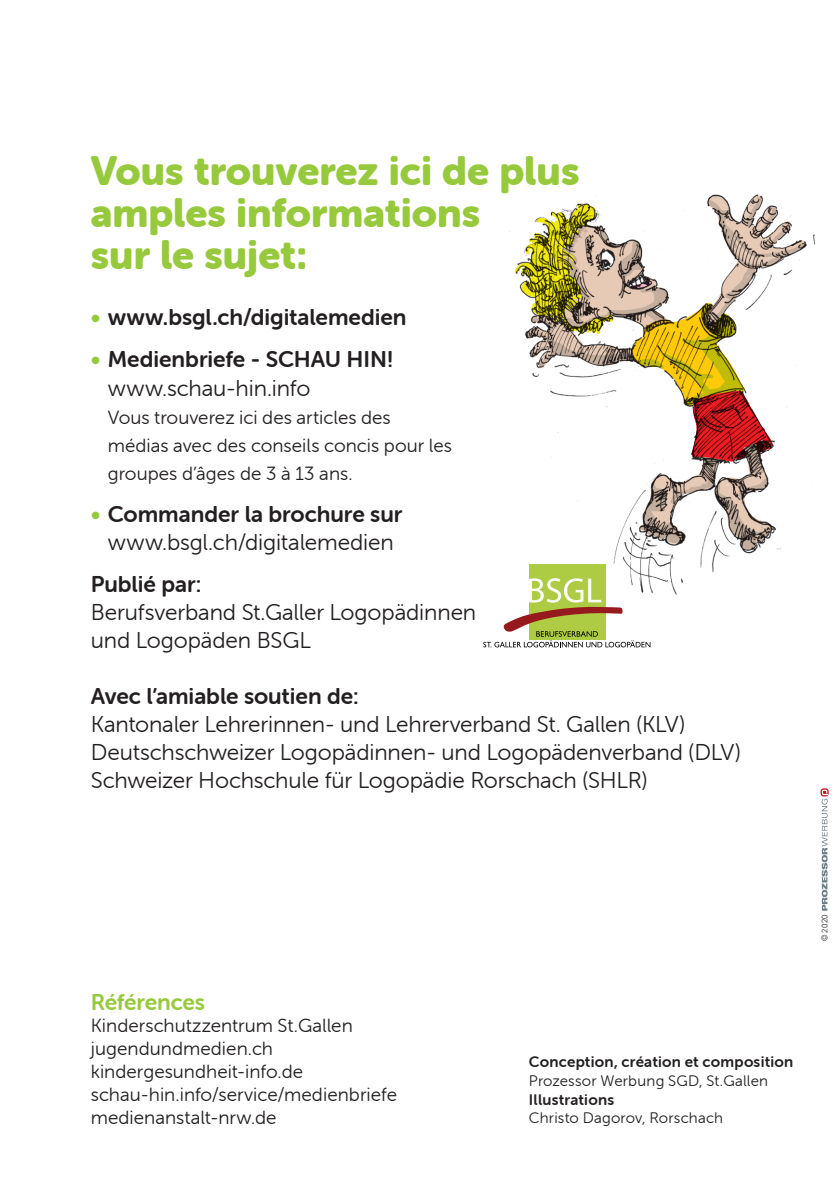
<style>
.page{position:relative;width:840px;height:1191px;background:#fff}
.page>*{position:absolute;margin:0;border:0;box-sizing:border-box;transform-origin:0 0}
.Head{font:40.2px/42px "Museo Sans Rounded 900";color:#97c93c}
.Body{font:22.8px/28px "Museo Sans Rounded 300";letter-spacing:-.005em;color:#231f20}
.Body-2{font:22.8px/28px "Museo Sans Rounded 700";letter-spacing:-.005em;color:#231f20}
.Body_Subhead{font:22.8px "Museo Sans Rounded 700";letter-spacing:-.01em;color:#97c93c}
.Body_ohne_Absatz{font:19px "Museo Sans Rounded 300";color:#231f20}
.Body-3{font:19px/28px "Museo Sans Rounded 300";color:#231f20}
.Body-4{font:15.2px "Museo Sans Rounded 300";letter-spacing:.015em;color:#231f20}
.Body_head_small_blac{font:15.2px "Museo Sans Rounded 700";letter-spacing:.015em;color:#231f20}
.Body-5{font:300 8px "Univers LT Std";color:#231f20}
.s1{color:#97c93c}
.s2{font-family:"Museo Sans Rounded 300"}
.s3{font-family:"Museo Sans Rounded 700";color:#97c93c}
.s4{font-family:"Museo Sans Rounded 700"}
</style>
<div class="page">
<img style="left:509px;top:194px;width:306px;height:401px">
<svg style="left:820px;top:788px;width:8px;height:122px"></svg>
<div style="left:528px;top:564px;width:77px;height:75px;background:#adcc44"></div>
<svg style="left:483px;top:578px;width:167px;height:69px"></svg>
<p class="Head" style="left:91px;top:151px;width:490px">Vous trouverez ici de plus amples informations<br>sur le sujet:</p>
<p class="Body-2" style="left:91px;top:304px;width:317px"><span class="s1">•</span> www.bsgl.ch/digitalemedien</p>
<p class="Body-2" style="left:108px;top:346px;width:287px;text-indent:-17px"><span class="s1">•</span> Medienbriefe - SCHAU HIN! <span class="s2">www.schau-hin.info</span></p>
<p class="Body-3" style="left:108px;top:403px;width:345px">Vous trouverez ici des articles des médias avec des conseils concis pour les groupes d’âges de 3 à 13 ans.</p>
<p class="Body" style="left:91px;top:500px;width:313px;text-align:center"><span class="s3">•</span> <span class="s4">Commander la brochure sur </span>www.bsgl.ch/digitalemedien</p>
<p class="Body" style="left:91px;top:570px;width:387px"><span class="s4">Publié par:<br></span>Berufsverband St.Galler Logopädinnen und Logopäden BSGL</p>
<p class="Body" style="left:91px;top:682px;width:651px"><span class="s4">Avec l’amiable soutien de:<br></span>Kantonaler Lehrerinnen- und Lehrerverband St. Gallen (KLV)<br>Deutschschweizer Logopädinnen- und Logopädenverband (DLV)<br>Schweizer Hochschule für Logopädie Rorschach (SHLR)</p>
<p class="Body_Subhead" style="left:91px;top:989px;width:116px">Références</p>
<p class="Body_ohne_Absatz" style="left:91px;top:1015px;width:263px">Kinderschutzzentrum St. Gallen</p>
<p class="Body_ohne_Absatz" style="left:91px;top:1038px;width:184px">jugendundmedien.ch</p>
<p class="Body_ohne_Absatz" style="left:91px;top:1061px;width:214px">kindergesundheit-info.de</p>
<p class="Body_ohne_Absatz" style="left:91px;top:1084px;width:307px">schau-hin.info/service/medienbriefe</p>
<p class="Body_ohne_Absatz" style="left:91px;top:1106px;width:187px">medienanstalt-nrw.de</p>
<p class="Body-5" style="left:819px;top:941px;width:29px;rotate:-90deg">© 2020</p>
<p class="Body_head_small_blac" style="left:528px;top:1053px;width:266px">Conception, création et composition</p>
<p class="Body-4" style="left:528px;top:1072px;width:241px">Prozessor Werbung SGD, St. Gallen</p>
<p class="Body_head_small_blac" style="left:528px;top:1091px;width:87px">Illustrations</p>
<p class="Body-4" style="left:528px;top:1109px;width:196px">Christo Dagorov, Rorschach</p>
</div>
